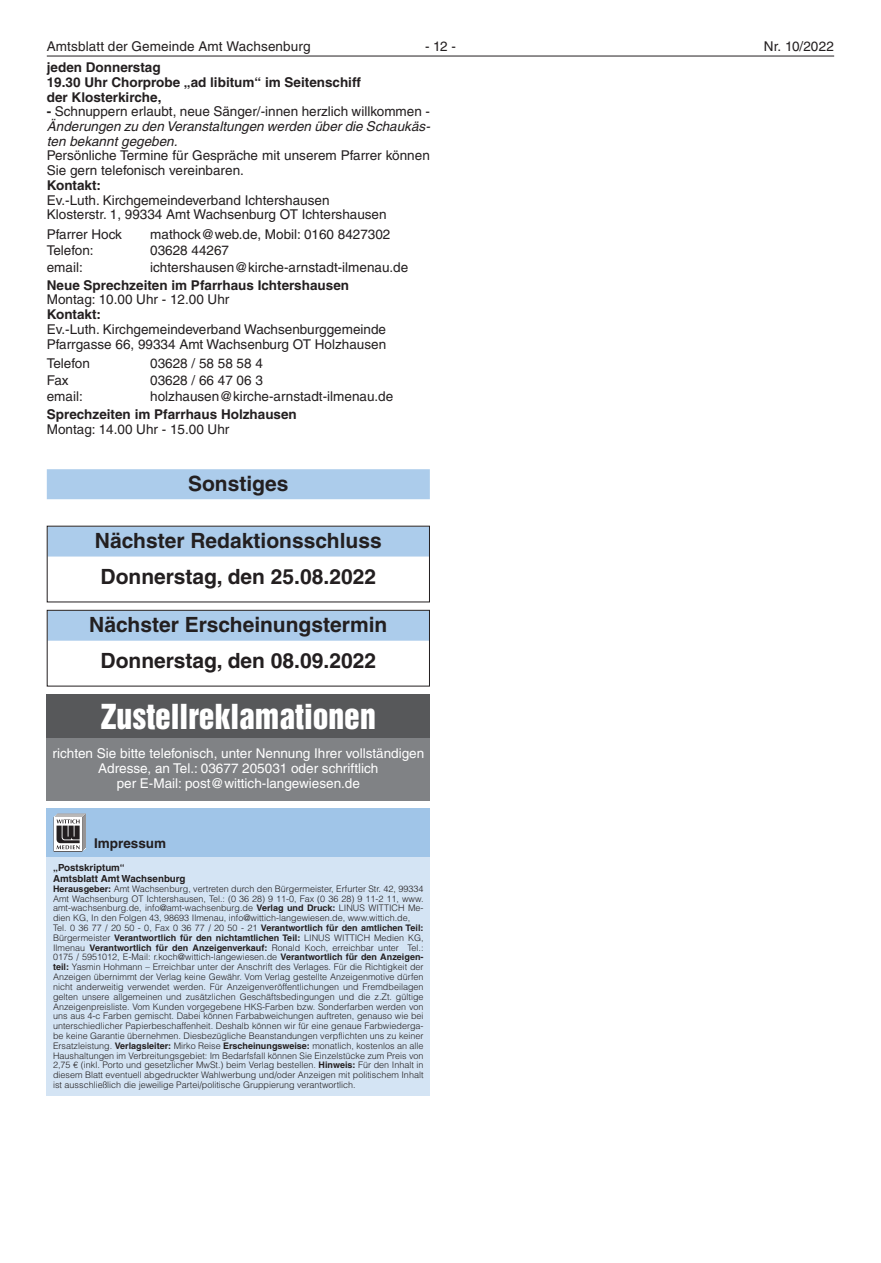
<style>
.page{position:relative;width:881px;height:1263px;background:#fff}
.page>*{position:absolute;margin:0;border:0;box-sizing:border-box;transform-origin:0 0}
.Zustell_ueber{font:31.5px "Helvetica Inserat LT";color:#fff}
.Rasterbalken{font:700 21px "Helvetica LT";color:#231f20}
.Schattenbalken{font:700 21px "Helvetica LT";color:#231f20}
.t1{font:13.5px/14.7px "Helvetica LT";color:#231f20}
.Normalfett{font:700 13.5px/14.7px "Helvetica LT";color:#231f20}
.Zustell_norm{font:13.5px/14.7px "Helvetica LT";color:#fff;text-align:center}
.t2{font:italic 13.5px/14.7px "Helvetica LT";color:#231f20}
.Impressum_kopfz{font:700 13.5px "Helvetica LT";color:#231f20}
.Impressum_oben{font:700 9.75px "Helvetica LT";color:#231f20}
.Impressum_Norm{font:300 9px/9.8px "Helvetica LT";color:#231f20;text-align:justify}
.s1{font-weight:700}
</style>
<div class="page">
<hr style="left:47px;top:56px;width:786px;height:1px;background:#231f20">
<div style="left:47px;top:469px;width:382px;height:30px;background:#accceb"></div>
<div style="left:48px;top:526px;width:381px;height:30px;background:#accceb"></div>
<div style="left:48px;top:611px;width:381px;height:30px;background:#accceb"></div>
<div style="left:47px;top:610px;width:382px;height:76px;border:1px solid #231f20"></div>
<div style="left:47px;top:694px;width:382px;height:106px;background:#808285"></div>
<div style="left:47px;top:694px;width:382px;height:44px;background:#57585a"></div>
<div style="left:47px;top:845px;width:382px;height:250px;background:#d4e4f4"></div>
<div style="left:47px;top:808px;width:382px;height:48px;background:#a0c5e8"></div>
<svg style="left:54px;top:813px;width:32px;height:39px"></svg>
<h3 class="t1" style="left:47px;top:39px;width:265px">Amtsblatt der Gemeinde Amt Wachsenburg</h3>
<h3 class="t1" style="left:425px;top:39px;width:32px">- 12 -</h3>
<h3 class="t1" style="left:763px;top:39px;width:71px">Nr. 10/2022</h3>
<p class="Normalfett" style="left:47px;top:60px;width:115px">jeden Donnerstag</p>
<p class="Normalfett" style="left:47px;top:74px;width:315px">19.30 Uhr Chorprobe „ad libitum“ im Seitenschiff der Klosterkirche,</p>
<p class="t1" style="left:47px;top:104px;width:384px"><span class="s1">-</span> Schnuppern erlaubt, neue Sänger/-innen herzlich willkommen -</p>
<p class="t2" style="left:47px;top:119px;width:384px">Änderungen zu den Veranstaltungen werden über die Schaukäs&shy;ten bekannt gegeben.</p>
<p class="t1" style="left:47px;top:148px;width:384px">Persönliche Termine für Gespräche mit unserem Pfarrer können<br>Sie gern telefonisch vereinbaren.</p>
<p class="Normalfett" style="left:47px;top:177px;width:56px">Kontakt:</p>
<p class="t1" style="left:47px;top:192px;width:284px">Ev.-Luth. Kirchgemeindeverband Ichtershausen</p>
<p class="t1" style="left:47px;top:207px;width:341px">Klosterstr. 1, 99334 Amt Wachsenburg OT Ichtershausen</p>
<p class="t1" style="left:47px;top:227px;width:77px">Pfarrer Hock</p>
<p class="t1" style="left:150px;top:227px;width:242px">mathock@web.de, Mobil: 0160 8427302</p>
<p class="t1" style="left:47px;top:243px;width:48px">Telefon:</p>
<p class="t1" style="left:150px;top:243px;width:80px">03628 44267</p>
<p class="t1" style="left:47px;top:259px;width:38px">email:</p>
<p class="t1" style="left:150px;top:259px;width:259px">ichtershausen@kirche-arnstadt-ilmenau.de</p>
<p class="Normalfett" style="left:47px;top:277px;width:304px">Neue Sprechzeiten im Pfarrhaus Ichtershausen</p>
<p class="t1" style="left:47px;top:292px;width:184px">Montag: 10.00 Uhr - 12.00 Uhr</p>
<p class="Normalfett" style="left:47px;top:307px;width:56px">Kontakt:</p>
<p class="t1" style="left:47px;top:322px;width:340px">Ev.-Luth. Kirchgemeindeverband Wachsenburggemeinde</p>
<p class="t1" style="left:47px;top:336px;width:341px">Pfarrgasse 66, 99334 Amt Wachsenburg OT Holzhausen</p>
<p class="t1" style="left:47px;top:356px;width:44px">Telefon</p>
<p class="t1" style="left:150px;top:356px;width:114px">03628 / 58 58 58 4</p>
<p class="t1" style="left:47px;top:372px;width:23px">Fax</p>
<p class="t1" style="left:150px;top:372px;width:114px">03628 / 66 47 06 3</p>
<p class="t1" style="left:47px;top:389px;width:38px">email:</p>
<p class="t1" style="left:150px;top:389px;width:244px">holzhausen@kirche-arnstadt-ilmenau.de</p>
<p class="Normalfett" style="left:47px;top:407px;width:251px">Sprechzeiten im Pfarrhaus Holzhausen</p>
<p class="t1" style="left:47px;top:422px;width:184px">Montag: 14.00 Uhr - 15.00 Uhr</p>
<p class="Rasterbalken" style="left:188px;top:470px;width:102px">Sonstiges</p>
<p class="Rasterbalken" style="left:95px;top:528px;width:288px">Nächster Redaktionsschluss</p>
<p class="Schattenbalken" style="left:100px;top:563px;width:277px">Donnerstag, den 25.08.2022</p>
<p class="Rasterbalken" style="left:89px;top:612px;width:299px">Nächster Erscheinungstermin</p>
<p class="Schattenbalken" style="left:100px;top:648px;width:277px">Donnerstag, den 08.09.2022</p>
<p class="Zustell_ueber" style="left:101px;top:697px;width:276px">Zustellreklamationen</p>
<p class="Zustell_norm" style="left:52px;top:746px;width:373px">richten Sie bitte telefonisch, unter Nennung Ihrer vollständigen<br>Adresse, an Tel.: 03677 205031 oder schriftlich<br>per E-Mail: post@wittich-langewiesen.de</p>
<p class="Impressum_kopfz" style="left:94px;top:835px;width:74px">Impressum</p>
<p class="Impressum_oben" style="left:53px;top:862px;width:73px">„Postskriptum“</p>
<p class="Impressum_oben" style="left:53px;top:872px;width:134px">Amtsblatt Amt Wachsenburg</p>
<p class="Impressum_Norm" style="left:53px;top:884px;width:372px"><span class="s1">Herausgeber:</span> Amt Wachsenburg, vertreten durch den Bürgermeister, Erfurter Str. 42, 99334<br>Amt Wachsenburg OT Ichtershausen, Tel.: (0 36 28) 9 11-0, Fax (0 36 28) 9 11-2 11, www. amt-wachsenburg.de, info@amt-wachsenburg.de <span class="s1">Verlag und Druck:</span> LINUS WITTICH Me&shy;dien KG, In den Folgen 43, 98693 Ilmenau, info@wittich-langewiesen.de, www.wittich.de,</p>
<p class="Impressum_Norm" style="left:53px;top:923px;width:372px">Tel. 0 36 77 / 20 50 - 0, Fax 0 36 77 / 20 50 - 21 <span class="s1">Verantwortlich für den amtlichen Teil:<br></span>Bürgermeister <span class="s1">Verantwortlich für den nichtamtlichen Teil:</span> LINUS WITTICH Medien KG, Ilmenau <span class="s1">Verantwortlich für den Anzeigenverkauf:</span> Ronald Koch, erreichbar unter Tel.:<br>0175 / 5951012, E-Mail: r.koch@wittich-langewiesen.de <span class="s1">Verantwortlich für den Anzeigen&shy;teil:</span> Yasmin Hohmann – Erreichbar unter der Anschrift des Verlages. Für die Richtigkeit der Anzeigen übernimmt der Verlag keine Gewähr. Vom Verlag gestellte Anzeigenmotive dürfen nicht anderweitig verwendet werden. Für Anzeigenveröffentlichungen und Fremdbeilagen gelten unsere allgemeinen und zusätzlichen Geschäftsbedingungen und die z.Zt. gültige Anzeigenpreisliste. Vom Kunden vorgegebene HKS-Farben bzw. Sonderfarben werden von uns aus 4-c Farben gemischt. Dabei können Farbabweichungen auftreten, genauso wie bei unterschiedlicher Papierbeschaffenheit. Deshalb können wir für eine genaue Farbwiederga&shy;be keine Garantie übernehmen. Diesbezügliche Beanstandungen verpflichten uns zu keiner Ersatzleistung. <span class="s1">Verlagsleiter:</span> Mirko Reise <span class="s1">Erscheinungsweise:</span> monatlich, kostenlos an alle Haushaltungen im Verbreitungsgebiet: Im Bedarfsfall können Sie Einzelstücke zum Preis von 2,75 € (inkl. Porto und gesetzlicher MwSt.) beim Verlag bestellen. <span class="s1">Hinweis:</span> Für den Inhalt in diesem Blatt eventuell abgedruckter Wahlwerbung und/oder Anzeigen mit politischem Inhalt ist ausschließlich die jeweilige Partei/politische Gruppierung verantwortlich.</p>
</div>
